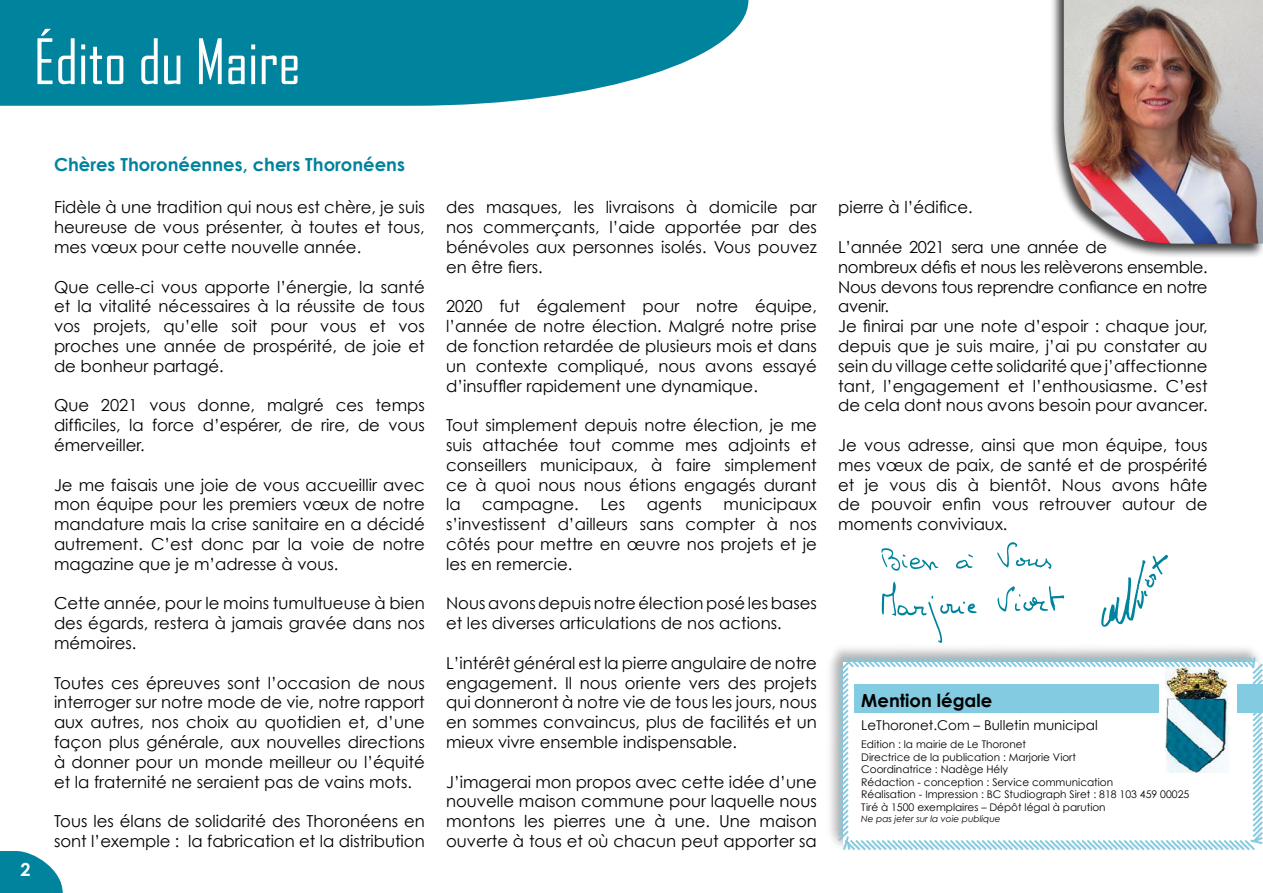
<style>
.page{position:relative;width:1263px;height:893px;background:#fff}
.page>*{position:absolute;margin:0;border:0;box-sizing:border-box;transform-origin:0 0}
.t1{font:60px "Agency FB";color:#fff}
.t2{font:700 18px "Century Gothic";color:#00839d}
.t3{font:700 18px "Century Gothic";color:#000}
.t4{font:700 18px "Century Gothic";color:#fff}
.t5{font:16.5px/19.8px "Century Gothic";color:#000;text-align:justify}
.t6{font:13.5px "Century Gothic";color:#000}
.t7{font:10.5px/12.6px "Century Gothic";color:#000}
.t8{font:italic 9px "Century Gothic";color:#000}
</style>
<div class="page">
<svg style="left:0;top:0;width:748px;height:106px;background:#188fa6"></svg>
<svg style="left:0;top:851px;width:63px;height:42px"></svg>
<div style="left:824px;top:643px;width:439px;height:209px;background:#000;opacity:.32"></div>
<svg style="left:836px;top:655px;width:427px;height:197px"></svg>
<div style="left:854px;top:685px;width:409px;height:28px;background:#83cbe1"></div>
<div style="left:1159px;top:667px;width:77px;height:106px;background:#fff"></div>
<img style="left:1166px;top:667px;width:64px;height:105px">
<svg style="left:1101px;top:555px;width:67px;height:72px"></svg>
<svg style="left:997px;top:542px;width:54px;height:27px"></svg>
<svg style="left:956px;top:554px;width:17px;height:15px"></svg>
<svg style="left:881px;top:548px;width:57px;height:23px"></svg>
<svg style="left:882px;top:582px;width:95px;height:61px"></svg>
<svg style="left:997px;top:586px;width:67px;height:26px"></svg>
<div style="left:1049px;top:0;width:214px;height:259px;background:#000;opacity:.75"></div>
<img style="left:1064px;top:0;width:199px;height:244px">
<h1 class="t1" style="left:34px;top:25px;width:268px">Édito du Maire</h1>
<p class="t4" style="left:21px;top:855px;width:12px">2</p>
<p class="t2" style="left:54px;top:151px;width:352px">Chères Thoronéennes, chers Thoronéens</p>
<p class="t5" style="left:54px;top:197px;width:372px">Fidèle à une tradition qui nous est chère, je suis heureuse de vous présenter, à toutes et tous, mes vœux pour cette nouvelle année.</p>
<p class="t5" style="left:54px;top:276px;width:372px">Que celle-ci vous apporte l’énergie, la santé et la vitalité nécessaires à la réussite de tous vos projets, qu’elle soit pour vous et vos proches une année de prospérité, de joie et de bonheur partagé.</p>
<p class="t5" style="left:54px;top:395px;width:372px">Que 2021 vous donne, malgré ces temps difficiles, la force d’espérer, de rire, de vous émerveiller.</p>
<p class="t5" style="left:54px;top:474px;width:372px">Je me faisais une joie de vous accueillir avec mon équipe pour les premiers vœux de notre mandature mais la crise sanitaire en a décidé autrement. C’est donc par la voie de notre magazine que je m’adresse à vous.</p>
<p class="t5" style="left:54px;top:593px;width:372px">Cette année, pour le moins tumultueuse à bien des égards, restera à jamais gravée dans nos mémoires.</p>
<p class="t5" style="left:54px;top:672px;width:372px">Toutes ces épreuves sont l’occasion de nous interroger sur notre mode de vie, notre rapport aux autres, nos choix au quotidien et, d’une façon plus générale, aux nouvelles directions à donner pour un monde meilleur ou l’équité et la fraternité ne seraient pas de vains mots.</p>
<p class="t5" style="left:54px;top:811px;width:372px">Tous les élans de solidarité des Thoronéens en sont l’exemple : la fabrication et la distribution</p>
<p class="t5" style="left:446px;top:197px;width:372px">des masques, les livraisons à domicile par nos commerçants, l’aide apportée par des bénévoles aux personnes isolés. Vous pouvez en être fiers.</p>
<p class="t5" style="left:446px;top:296px;width:372px">2020 fut également pour notre équipe, l’année de notre élection. Malgré notre prise de fonction retardée de plusieurs mois et dans un contexte compliqué, nous avons essayé d’insuffler rapidement une dynamique.</p>
<p class="t5" style="left:446px;top:415px;width:372px">Tout simplement depuis notre élection, je me suis attachée tout comme mes adjoints et conseillers municipaux, à faire simplement ce à quoi nous nous étions engagés durant la</p>
<p class="t5" style="left:446px;top:494px;width:372px;text-indent:277px">municipaux s’investissent d’ailleurs sans compter à nos côtés pour mettre en œuvre nos projets et je les en remercie.</p>
<p class="t5" style="left:446px;top:593px;width:372px">Nous avons depuis notre élection posé les bases et les diverses articulations de nos actions.</p>
<p class="t5" style="left:446px;top:653px;width:372px">L’intérêt général est la pierre angulaire de notre engagement. Il nous oriente vers des projets qui donneront à notre vie de tous les jours, nous en sommes convaincus, plus de facilités et un mieux vivre ensemble indispensable.</p>
<p class="t5" style="left:446px;top:771px;width:372px">J’imagerai mon propos avec cette idée d’une nouvelle maison commune pour laquelle nous montons les pierres une à une. Une maison ouverte à tous et où chacun peut apporter sa</p>
<p class="t5" style="left:482px;top:494px;width:98px">campagne.</p>
<p class="t5" style="left:600px;top:494px;width:26px">Les</p>
<p class="t5" style="left:647px;top:494px;width:57px">agents</p>
<p class="t5" style="left:838px;top:197px;width:136px">pierre à l’édifice.</p>
<p class="t5" style="left:838px;top:237px;width:371px;text-align:left">L’année 2021 sera une année de<br>nombreux défis et nous les relèverons ensemble.<br>Nous devons tous reprendre confiance en notre avenir.<br>Je finirai par une note d’espoir : chaque jour, depuis que je suis maire, j’ai pu constater au sein du village cette solidarité que j’affectionne tant, l’engagement et l’enthousiasme. C’est de cela dont nous avons besoin pour avancer.</p>
<p class="t5" style="left:838px;top:435px;width:371px">Je vous adresse, ainsi que mon équipe, tous mes vœux de paix, de santé et de prospérité et je vous dis à bientôt. Nous avons hâte de pouvoir enfin vous retrouver autour de moments conviviaux.</p>
<p class="t3" style="left:861px;top:686px;width:133px">Mention légale</p>
<p class="t6" style="left:861px;top:715px;width:238px">LeThoronet.Com – Bulletin municipal</p>
<p class="t7" style="left:861px;top:738px;width:330px">Edition : la mairie de Le Thoronet<br>Directrice de la publication : Marjorie Viort<br>Coordinatrice : Nadège Hély<br>Rédaction - conception : Service communication<br>Réalisation - Impression : BC Studiograph Siret : 818 103 459 00025<br>Tiré à 1500 exemplaires – Dépôt légal à parution</p>
<p class="t8" style="left:861px;top:812px;width:141px">Ne pas jeter sur la voie publique</p>
</div>
